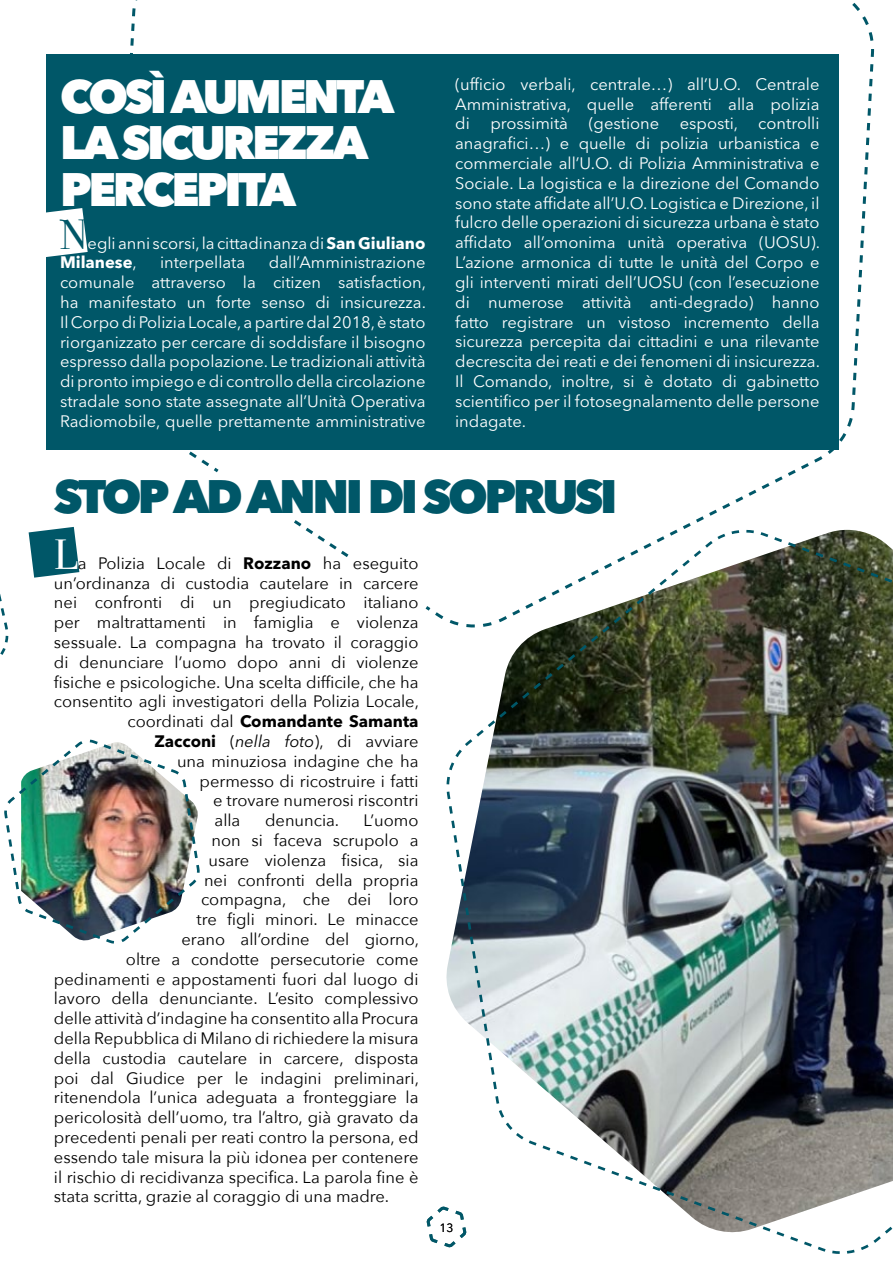
<style>
.page{position:relative;width:893px;height:1263px;background:#fff}
.page>*{position:absolute;margin:0;border:0;box-sizing:border-box;transform-origin:0 0}
.t1{font:800 46.5px/46.5px "Avenir Next LT Pro";letter-spacing:-.075em;color:#fff}
.t2{font:800 46.5px "Avenir Next LT Pro";letter-spacing:-.075em;color:#005768}
.t3{font:42px "Bodoni Svty Two ITCTT Book";color:#fff}
.t4{font:42px "Bodoni Svty Two ITCTT Book";color:#005768}
.t5{font:16.5px/19.8px "Avenir Next LT Pro";color:#fff;text-align:justify}
.t6{font:16.5px/19.8px "Avenir Next";color:#000;text-align:justify}
.t7{font:700 16.5px "Avenir Next LT Pro";color:#000}
.t8{font:12px "Avenir Next";color:#000}
.s1{font-weight:700}
.s2{font-family:"Avenir Next LT Pro";font-weight:700}
.s3{font-family:"Avenir Next";font-weight:400}
.s4{font-family:"Avenir Next LT Pro";font-style:italic}
</style>
<div class="page">
<svg style="left:426px;top:1206px;width:19px;height:40px"></svg>
<div style="left:47px;top:54px;width:792px;height:396px;background:#005768"></div>
<img style="left:445px;top:530px;width:448px;height:724px">
<svg style="left:0;top:23px;width:210px;height:921px"></svg>
<svg style="left:294px;top:520px;width:55px;height:37px"></svg>
<h1 class="t1" style="left:60px;top:73px;width:336px">COSÌ AUMENTA<br>LA SICUREZZA<br>PERCEPITA</h1>
<p class="t5" style="left:455px;top:74px;width:366px">(ufficio verbali, centrale…) all’U.O. Centrale Amministrativa, quelle afferenti alla polizia di prossimità (gestione esposti, controlli anagrafici…) e quelle di polizia urbanistica e commerciale all’U.O. di Polizia Amministrativa e Sociale. La logistica e la direzione del Comando sono state affidate all’U.O. Logistica e Direzione, il fulcro delle operazioni di sicurezza urbana è stato affidato all’omonima unità operativa (UOSU).<br>L’azione armonica di tutte le unità del Corpo e gli interventi mirati dell’UOSU (con l’esecuzione di numerose attività anti-degrado) hanno fatto registrare un vistoso incremento della sicurezza percepita dai cittadini e una rilevante decrescita dei reati e dei fenomeni di insicurezza.<br>Il Comando, inoltre, si è dotato di gabinetto scientifico per il fotosegnalamento delle persone indagate.</p>
<h2 class="t4" style="left:60px;top:209px;width:29px">N</h2>
<p class="t5" style="left:60px;top:233px;width:367px;text-indent:28px">egli anni scorsi, la cittadinanza di <span class="s1">San Giuliano<br>Milanese</span>,</p>
<p class="t5" style="left:60px;top:253px;width:367px;text-indent:209px">dall’Amministrazione comunale attraverso la citizen satisfaction, ha manifestato un forte senso di insicurezza.<br>Il Corpo di Polizia Locale, a partire dal 2018, è stato riorganizzato per cercare di soddisfare il bisogno espresso dalla popolazione. Le tradizionali attività di pronto impiego e di controllo della circolazione stradale sono state assegnate all’Unità Operativa Radiomobile, quelle prettamente amministrative</p>
<p class="t5" style="left:160px;top:253px;width:87px">interpellata</p>
<h1 class="t2" style="left:54px;top:468px;width:565px">STOP AD ANNI DI SOPRUSI</h1>
<h2 class="t3" style="left:54px;top:529px;width:25px">L</h2>
<p class="t6" style="left:54px;top:552px;width:367px;text-indent:24px">a Polizia Locale di <span class="s2">Rozzano</span> ha eseguito un’ordinanza di custodia cautelare in carcere nei confronti di un pregiudicato italiano per maltrattamenti in famiglia e violenza sessuale. La compagna ha trovato il coraggio di denunciare l’uomo dopo anni di violenze fisiche e psicologiche. Una scelta difficile, che ha consentito agli investigatori della Polizia Locale,</p>
<p class="t7" style="left:128px;top:711px;width:293px"><span class="s3">coordinati dal</span> Comandante Samanta</p>
<p class="t6" style="left:154px;top:731px;width:265px"><span class="s2">Zacconi</span> (<span class="s4">nella foto</span>), di avviare</p>
<p class="t6" style="left:177px;top:750px;width:243px">una minuziosa indagine che ha</p>
<p class="t6" style="left:200px;top:770px;width:220px">permesso di ricostruire i fatti</p>
<p class="t6" style="left:213px;top:790px;width:207px">e trovare numerosi riscontri</p>
<p class="t6" style="left:215px;top:810px;width:27px">alla</p>
<p class="t6" style="left:265px;top:810px;width:76px">denuncia.</p>
<p class="t6" style="left:363px;top:810px;width:57px">L’uomo</p>
<p class="t6" style="left:212px;top:830px;width:209px">non si faceva scrupolo a</p>
<p class="t6" style="left:208px;top:849px;width:212px">usare violenza fisica, sia</p>
<p class="t6" style="left:204px;top:869px;width:216px">nei confronti della propria</p>
<p class="t6" style="left:201px;top:889px;width:219px">compagna, che dei loro</p>
<p class="t6" style="left:196px;top:909px;width:224px">tre figli minori. Le minacce</p>
<p class="t6" style="left:181px;top:929px;width:239px">erano all’ordine del giorno,</p>
<p class="t6" style="left:126px;top:948px;width:294px">oltre a condotte persecutorie come</p>
<p class="t6" style="left:54px;top:968px;width:366px">pedinamenti e appostamenti fuori dal luogo di</p>
<p class="t6" style="left:54px;top:988px;width:366px">lavoro della denunciante. L’esito complessivo</p>
<p class="t6" style="left:54px;top:1008px;width:366px">delle attività d’indagine ha consentito alla Procura</p>
<p class="t6" style="left:54px;top:1028px;width:366px">della Repubblica di Milano di richiedere la misura</p>
<p class="t6" style="left:54px;top:1047px;width:366px">della custodia cautelare in carcere, disposta</p>
<p class="t6" style="left:54px;top:1067px;width:366px">poi dal Giudice per le indagini preliminari,</p>
<p class="t6" style="left:54px;top:1087px;width:366px">ritenendola l’unica adeguata a fronteggiare la</p>
<p class="t6" style="left:54px;top:1107px;width:366px">pericolosità dell’uomo, tra l’altro, già gravato da</p>
<p class="t6" style="left:54px;top:1127px;width:366px">precedenti penali per reati contro la persona, ed</p>
<p class="t6" style="left:54px;top:1146px;width:366px">essendo tale misura la più idonea per contenere</p>
<p class="t6" style="left:54px;top:1166px;width:366px">il rischio di recidivanza specifica. La parola fine è</p>
<p class="t6" style="left:54px;top:1186px;width:337px">stata scritta, grazie al coraggio di una madre.</p>
<p class="t8" style="left:439px;top:1217px;width:15px">13</p>
</div>
